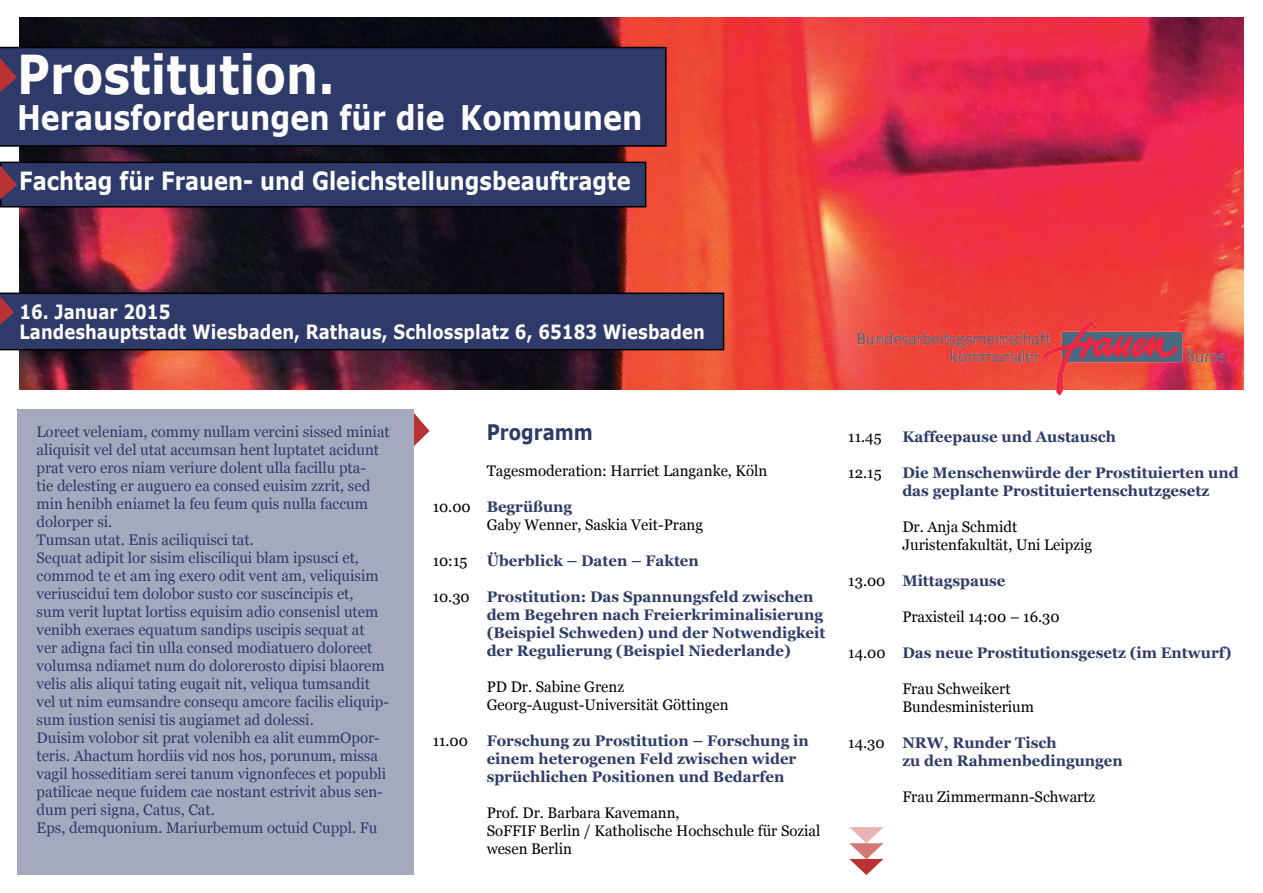
<style>
.page{position:relative;width:1263px;height:893px;background:#fff}
.page>*{position:absolute;margin:0;border:0;box-sizing:border-box;transform-origin:0 0}
.t1{font:700 53.55px "Verdana";color:#fefcfc;scale:.84 1}
.t2{font:700 33.9px "Verdana";color:#fefcfc;scale:.84 1}
.t3{font:700 25.05px "Verdana";color:#fff;scale:.84 1}
.t4{font:700 21.45px "Verdana";color:#2e3b6a;scale:.84 1}
.t5{font:700 19.65px/19.8px "Verdana";color:#fefcfc;scale:.84 1}
.t6{font:15.3px/18px "Georgia";color:#2e3b6a}
.t7{font:700 15.3px/18px "Georgia";color:#2e3b6a}
.t8{font:15.3px/18px "Georgia";color:#000}
.s1{font-weight:700;color:#2e3b6a}
.s2{font-weight:400;color:#000}
</style>
<div class="page">
<svg style="left:414px;top:413px;width:15px;height:33px"></svg>
<img style="left:19px;top:17px;width:1225px;height:372px">
<img style="left:859px;top:322px;width:379px;height:72px">
<div style="left:0;top:47px;width:666px;height:100px;background:#2e3b6a"></div>
<svg style="left:0;top:58px;width:17px;height:34px"></svg>
<div style="left:0;top:293px;width:724px;height:57px;background:#2e3b6a"></div>
<div style="left:18px;top:409px;width:396px;height:466px;background:#a4a9be"></div>
<div style="left:1px;top:162px;width:645px;height:45px;background:#2e3b6a"></div>
<div style="left:0;top:162px;width:646px;height:45px;border:2px solid #000"></div>
<svg style="left:0;top:165px;width:17px;height:35px"></svg>
<svg style="left:849px;top:827px;width:34px;height:48px"></svg>
<h1 class="t1" style="left:17px;top:37px;width:380px">Prostitution.</h1>
<h2 class="t2" style="left:17px;top:94px;width:746px">Herausforderungen für die Kommunen</h2>
<h3 class="t3" style="left:19px;top:164px;width:730px">Fachtag für Frauen- und Gleichstellungsbeauftragte</h3>
<p class="t5" style="left:19px;top:302px;width:818px">16. Januar 2015<br>Landeshauptstadt Wiesbaden, Rathaus, Schlossplatz 6, 65183 Wiesbaden</p>
<p class="t6" style="left:37px;top:423px;width:355px">Loreet veleniam, commy nullam vercini sissed miniat aliquisit vel del utat accumsan hent luptatet acidunt prat vero eros niam veriure dolent ulla facillu pta-<br>tie delesting er auguero ea consed euisim zzrit, sed min henibh eniamet la feu feum quis nulla faccum dolorper si.<br>Tumsan utat. Enis aciliquisci tat.<br>Sequat adipit lor sisim elisciliqui blam ipsusci et, commod te et am ing exero odit vent am, veliquisim veriuscidui tem dolobor susto cor suscincipis et,<br>sum verit luptat lortiss equisim adio consenisl utem venibh exeraes equatum sandips uscipis sequat at<br>ver adigna faci tin ulla consed modiatuero doloreet volumsa ndiamet num do dolorerosto dipisi blaorem velis alis aliqui tating eugait nit, veliqua tumsandit vel ut nim eumsandre consequ amcore facilis eliquip&shy;sum iustion senisi tis augiamet ad dolessi.<br>Duisim volobor sit prat volenibh ea alit eummOpor&shy;teris. Ahactum hordiis vid nos hos, porunum, missa vagil hosseditiam serei tanum vignonfeces et popubli patilicae neque fuidem cae nostant estrivit abus sen&shy;dum peri signa, Catus, Cat.<br>Eps, demquonium. Mariurbemum octuid Cuppl. Fu</p>
<h3 class="t4" style="left:487px;top:417px;width:128px">Programm</h3>
<p class="t8" style="left:487px;top:462px;width:282px">Tagesmoderation: Harriet Langanke, Köln</p>
<p class="t8" style="left:487px;top:498px;width:218px;text-indent:-54px">10.00 <span class="s1">Begrüßung<br></span>Gaby Wenner, Saskia Veit-Prang</p>
<p class="t8" style="left:433px;top:552px;width:36px">10:15</p>
<p class="t7" style="left:487px;top:552px;width:214px">Überblick – Daten – Fakten</p>
<p class="t7" style="left:487px;top:588px;width:340px;text-indent:-54px"><span class="s2">10.30</span> Prostitution: Das Spannungsfeld zwischen dem Begehren nach Freierkriminalisierung (Beispiel Schweden) und der Notwendigkeit der Regulierung (Beispiel Niederlande)</p>
<p class="t8" style="left:487px;top:678px;width:243px">PD Dr. Sabine Grenz<br>Georg-August-Universität Göttingen</p>
<p class="t7" style="left:487px;top:732px;width:324px;text-indent:-54px"><span class="s2">11.00</span> Forschung zu Prostitution – Forschung in einem heterogenen Feld zwischen wider sprüchlichen Positionen und Bedarfen</p>
<p class="t8" style="left:487px;top:804px;width:335px">Prof. Dr. Barbara Kavemann,<br>SoFFIF Berlin / Katholische Hochschule für Sozial wesen Berlin</p>
<p class="t8" style="left:848px;top:428px;width:35px">11.45</p>
<p class="t7" style="left:902px;top:427px;width:215px">Kaffeepause und Austausch</p>
<p class="t8" style="left:848px;top:464px;width:35px">12.15</p>
<p class="t7" style="left:902px;top:463px;width:338px">Die Menschenwürde der Prostituierten und das geplante Prostituiertenschutzgesetz</p>
<p class="t8" style="left:902px;top:518px;width:191px">Dr. Anja Schmidt<br>Juristenfakultät, Uni Leipzig</p>
<p class="t7" style="left:848px;top:571px;width:159px"><span class="s2">13.00</span> Mittagspause</p>
<p class="t8" style="left:902px;top:608px;width:159px">Praxisteil 14:00 – 16.30</p>
<p class="t7" style="left:848px;top:643px;width:385px"><span class="s2">14.00</span> Das neue Prostitutionsgesetz (im Entwurf)</p>
<p class="t8" style="left:902px;top:680px;width:133px">Frau Schweikert<br>Bundesministerium</p>
<p class="t7" style="left:902px;top:733px;width:222px;text-indent:-54px"><span class="s2">14.30</span> NRW, Runder Tisch<br>zu den Rahmenbedingungen</p>
<p class="t8" style="left:902px;top:788px;width:194px">Frau Zimmermann-Schwartz</p>
</div>
